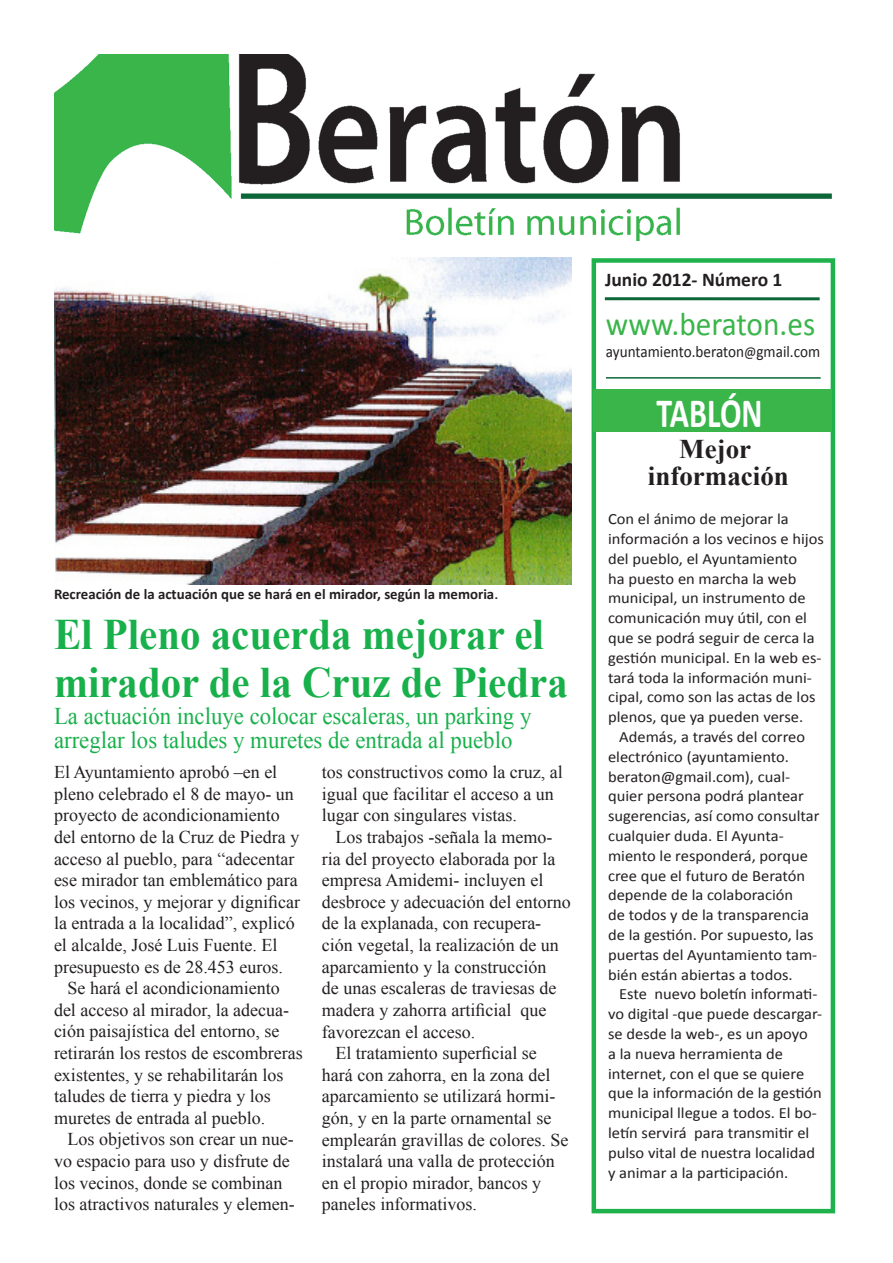
<style>
.page{position:relative;width:893px;height:1263px;background:#fff}
.page>*{position:absolute;margin:0;border:0;box-sizing:border-box;transform-origin:0 0}
.t1{font:700 43.5px/48px "Times New Roman";color:#18b04b;scale:.94 1}
.t2{font:700 41.85px "Calibri";color:#fff;scale:.76 1}
.t3{font:33px "Calibri";color:#3ab54a;scale:.95 1}
.t4{font:700 27px "Times New Roman";color:#231f20}
.t5{font:24px/24px "Times New Roman";color:#18b04b;scale:.95 1}
.t6{font:700 19.5px "Calibri";color:#231f20}
.t7{font:18px/21.6px "Times New Roman";color:#231f20}
.t8{font:16.5px "Calibri";color:#231f20;scale:.92 1}
.t9{font:15.6px/19.8px "Calibri";color:#231f20;scale:1.05 1}
.t10{font:700 14.85px "Calibri";color:#231f20}
.s1{font-weight:400;font-size:16.2px}
.s2{font-size:15px}
</style>
<div class="page">
<div style="left:592px;top:258px;width:243px;height:955px;border:4px solid #1fb14b"></div>
<img style="left:54px;top:258px;width:517px;height:326px">
<hr style="left:605px;top:297px;width:215px;height:3px;background:#0b6738">
<hr style="left:606px;top:377px;width:215px;height:2px;background:#0b6738">
<img style="left:54px;top:54px;width:778px;height:186px">
<div style="left:594px;top:389px;width:238px;height:43px;background:#3ab54a"></div>
<p class="t10" style="left:54px;top:584px;width:446px">Recreación de la actuación que se hará en el mirador, según la memoria<span class="s1">.</span></p>
<p class="t1" style="left:54px;top:610px;width:548px">El Pleno acuerda mejorar el mirador de la Cruz de Piedra</p>
<p class="t5" style="left:54px;top:704px;width:504px">La actuación incluye colocar escaleras, un parking y arreglar los taludes y muretes de entrada al pueblo</p>
<p class="t7" style="left:322px;top:761px;width:242px">tos constructivos como la cruz, al igual que facilitar el acceso a un lugar con singulares vistas.</p>
<p class="t7" style="left:322px;top:826px;width:250px;text-indent:14px">Los trabajos -señala la memo&shy;ria del proyecto elaborada por la empresa Amidemi- incluyen el desbroce y adecuación del entorno de la explanada, con recupera&shy;ción vegetal, la realización de un aparcamiento y la construcción<br>de unas escaleras de traviesas de madera y zahorra artificial que favorezcan el acceso.</p>
<p class="t7" style="left:322px;top:1042px;width:248px;text-indent:14px">El tratamiento superficial se hará con zahorra, en la zona del aparcamiento se utilizará hormi&shy;gón, y en la parte ornamental se emplearán gravillas de colores. Se instalará una valla de protección en el propio mirador, bancos y paneles informativos.</p>
<p class="t7" style="left:54px;top:761px;width:247px">El Ayuntamiento aprobó –en el pleno celebrado el 8 de mayo- un proyecto de acondicionamiento del entorno de la Cruz de Piedra y acceso al pueblo, para “adecentar ese mirador tan emblemático para los vecinos, y mejorar y dignificar la entrada a la localidad”, explicó el alcalde, José Luis Fuente. El presupuesto es de 28.453 euros.</p>
<p class="t7" style="left:54px;top:977px;width:250px;text-indent:14px">Se hará el acondicionamiento del acceso al mirador, la adecua&shy;ción paisajística del entorno, se retirarán los restos de escombreras existentes, y se rehabilitarán los taludes de tierra y piedra y los muretes de entrada al pueblo.</p>
<p class="t7" style="left:54px;top:1128px;width:242px;text-indent:14px">Los objetivos son crear un nue&shy;vo espacio para uso y disfrute de los vecinos, donde se combinan los atractivos naturales y elemen-</p>
<p class="t6" style="left:605px;top:267px;width:179px">Junio 2012- Número 1</p>
<p class="t3" style="left:606px;top:303px;width:222px">www.beraton.es</p>
<p class="t8" style="left:606px;top:341px;width:234px">ayuntamiento.beraton<span class="s2">@</span>gmail.com</p>
<p class="t2" style="left:657px;top:386px;width:141px">TABLÓN</p>
<p class="t4" style="left:679px;top:430px;width:73px">Mejor</p>
<p class="t4" style="left:648px;top:457px;width:142px">información</p>
<p class="t9" style="left:608px;top:509px;width:207px">Con el ánimo de mejorar la información a los vecinos e hijos del pueblo, el Ayuntamiento<br>ha puesto en marcha la web municipal, un instrumento de comunicación muy útil, con el que se podrá seguir de cerca la gestión municipal. En la web es&shy;tará toda la información muni&shy;cipal, como son las actas de los plenos, que ya pueden verse.</p>
<p class="t9" style="left:608px;top:727px;width:203px;text-indent:11px">Además, a través del correo electrónico (ayuntamiento. beraton@gmail.com), cual&shy;quier persona podrá plantear sugerencias, así como consultar cualquier duda. El Ayunta&shy;miento le responderá, porque cree que el futuro de Beratón depende de la colaboración<br>de todos y de la transparencia de la gestión. Por supuesto, las puertas del Ayuntamiento tam&shy;bién están abiertas a todos.</p>
<p class="t9" style="left:608px;top:984px;width:206px;text-indent:11px">Este nuevo boletín informati&shy;vo digital -que puede descargar&shy;se desde la web-, es un apoyo<br>a la nueva herramienta de internet, con el que se quiere que la información de la gestión municipal llegue a todos. El bo&shy;letín servirá para transmitir el pulso vital de nuestra localidad y animar a la participación.</p>
</div>
